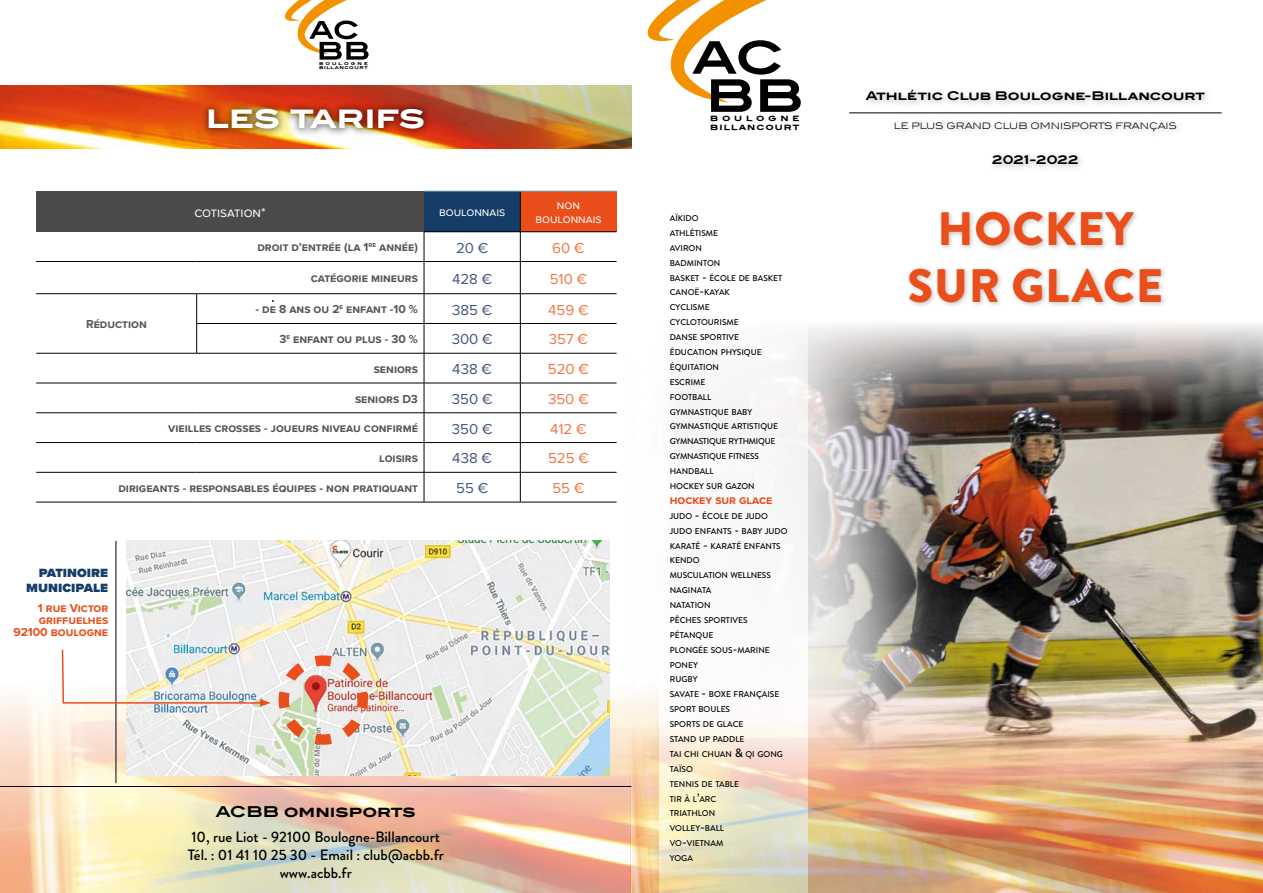
<style>
.page{position:relative;width:1263px;height:893px;background:#fff}
.page>*{position:absolute;margin:0;border:0;box-sizing:border-box;transform-origin:0 0}
.t1{font:900 46.8px/56.2px "Brandon Grotesque";letter-spacing:.02em;color:#e94e1b;text-align:center}
.t2{font:700 30px "Blair ITC Std";letter-spacing:-.01em;color:#fff}
.t3{font:500 15px/18px "Brandon Grotesque";color:#000;text-align:center}
.t4{font:15px "Proxima Nova";color:#44577f}
.t5{font:15px "Proxima Nova";color:#ef7743}
.t6{font:900 15px/15px "Proxima Nova";color:#153d68;text-align:right}
.t7{font:700 15px "Blair ITC Std";color:#000}
.t8{font:13.5px "Proxima Nova";color:#fff}
.t9{font:700 12px "Proxima Nova";color:#575756}
.t10{font:700 12px/12px "Proxima Nova";color:#e94e1b;text-align:right}
.t11{font:700 12px "Blair ITC Std";color:#000}
.t12{font:12px/14.4px "Proxima Nova";color:#fff;text-align:center}
.t13{font:700 12px "Blair ITC Std";letter-spacing:-.025em;color:#000}
.t14{font:300 10.5px "Blair ITC Std";color:#000}
.t15{font:8.55px/8.2px "Blair ITCTT Bold";letter-spacing:.12em;color:#000}
.t16{font:500 8.4px/14.9px "Brandon Grotesque";color:#000}
.t17{font:4.65px/4.5px "Blair ITCTT Bold";letter-spacing:.12em;color:#000}
.s1{font-size:12px}
</style>
<div class="page">
<svg style="left:648px;top:0;width:153px;height:112px"></svg>
<div style="left:863px;top:87px;width:349px;height:21px;background:#000;opacity:.25"></div>
<div style="left:891px;top:118px;width:293px;height:20px;background:#fafafa"></div>
<hr style="left:849px;top:113px;width:373px;height:1px;background:#000">
<img style="left:808px;top:324px;width:455px;height:269px">
<img style="left:0;top:593px;width:1263px;height:300px">
<img style="left:0;top:85px;width:631px;height:64px">
<div style="left:200px;top:100px;width:232px;height:38px;background:#000;opacity:.5"></div>
<div style="left:989px;top:151px;width:97px;height:21px;background:#000;opacity:.25"></div>
<hr style="left:0;top:786px;width:631px;height:1px;background:#000">
<div style="left:659px;top:193px;width:149px;height:700px;background:#fff"></div>
<svg style="left:285px;top:0;width:84px;height:60px"></svg>
<div style="left:906px;top:209px;width:262px;height:100px;background:#000;opacity:.25"></div>
<img style="left:631px;top:603px;width:632px;height:290px">
<div style="left:36px;top:191px;width:388px;height:41px;background:#4a4a49"></div>
<div style="left:424px;top:191px;width:96px;height:41px;background:#153d68"></div>
<div style="left:520px;top:191px;width:97px;height:41px;background:#e94e1b"></div>
<hr style="left:520px;top:191px;width:1px;height:41px;background:#000">
<hr style="left:424px;top:231px;width:96px;height:1px;background:#000">
<svg style="left:424px;top:232px;width:1px;height:29px"></svg>
<hr style="left:520px;top:231px;width:97px;height:1px;background:#000">
<svg style="left:520px;top:232px;width:1px;height:29px"></svg>
<hr style="left:36px;top:261px;width:161px;height:1px;background:#000">
<hr style="left:197px;top:261px;width:227px;height:1px;background:#000">
<hr style="left:424px;top:261px;width:96px;height:1px;background:#000">
<hr style="left:424px;top:262px;width:1px;height:32px;background:#000">
<hr style="left:520px;top:261px;width:97px;height:1px;background:#000">
<hr style="left:520px;top:262px;width:1px;height:32px;background:#000">
<hr style="left:36px;top:293px;width:161px;height:1px;background:#000">
<hr style="left:197px;top:293px;width:227px;height:1px;background:#000">
<hr style="left:424px;top:293px;width:96px;height:1px;background:#000">
<hr style="left:520px;top:293px;width:97px;height:1px;background:#000">
<hr style="left:196px;top:323px;width:228px;height:1px;background:#000">
<svg style="left:196px;top:294px;width:1px;height:59px"></svg>
<hr style="left:424px;top:323px;width:96px;height:1px;background:#000">
<svg style="left:424px;top:294px;width:1px;height:59px"></svg>
<hr style="left:520px;top:323px;width:97px;height:1px;background:#000">
<svg style="left:520px;top:294px;width:1px;height:59px"></svg>
<hr style="left:36px;top:353px;width:161px;height:1px;background:#000">
<hr style="left:197px;top:353px;width:227px;height:1px;background:#000">
<hr style="left:424px;top:353px;width:96px;height:1px;background:#000">
<hr style="left:424px;top:353px;width:1px;height:30px;background:#000">
<hr style="left:520px;top:353px;width:97px;height:1px;background:#000">
<hr style="left:520px;top:353px;width:1px;height:30px;background:#000">
<hr style="left:36px;top:383px;width:161px;height:1px;background:#000">
<hr style="left:197px;top:383px;width:227px;height:1px;background:#000">
<hr style="left:424px;top:383px;width:96px;height:1px;background:#000">
<hr style="left:424px;top:383px;width:1px;height:30px;background:#000">
<hr style="left:520px;top:383px;width:97px;height:1px;background:#000">
<hr style="left:520px;top:383px;width:1px;height:30px;background:#000">
<hr style="left:36px;top:412px;width:161px;height:1px;background:#000">
<hr style="left:197px;top:412px;width:227px;height:1px;background:#000">
<hr style="left:424px;top:412px;width:96px;height:1px;background:#000">
<hr style="left:520px;top:412px;width:97px;height:1px;background:#000">
<hr style="left:36px;top:442px;width:161px;height:1px;background:#000">
<hr style="left:197px;top:442px;width:227px;height:1px;background:#000">
<hr style="left:424px;top:442px;width:96px;height:1px;background:#000">
<svg style="left:424px;top:413px;width:1px;height:59px"></svg>
<hr style="left:520px;top:442px;width:97px;height:1px;background:#000">
<svg style="left:520px;top:413px;width:1px;height:59px"></svg>
<hr style="left:36px;top:472px;width:161px;height:1px;background:#000">
<hr style="left:197px;top:472px;width:227px;height:1px;background:#000">
<hr style="left:424px;top:472px;width:96px;height:1px;background:#000">
<hr style="left:424px;top:472px;width:1px;height:30px;background:#000">
<hr style="left:520px;top:472px;width:97px;height:1px;background:#000">
<hr style="left:520px;top:472px;width:1px;height:30px;background:#000">
<hr style="left:36px;top:502px;width:161px;height:1px;background:#000">
<hr style="left:197px;top:502px;width:227px;height:1px;background:#000">
<hr style="left:424px;top:502px;width:96px;height:1px;background:#000">
<hr style="left:520px;top:502px;width:97px;height:1px;background:#000">
<hr style="left:424px;top:191px;width:96px;height:1px;background:#70a4b7">
<hr style="left:520px;top:191px;width:97px;height:1px;background:#70a4b7">
<img style="left:126px;top:541px;width:484px;height:235px">
<hr style="left:116px;top:541px;width:1px;height:242px;background:#000">
<img style="left:61px;top:648px;width:312px;height:102px">
<p class="t17" style="left:319px;top:61px;width:50px">BOULOGNE<br>BILLANCOURT</p>
<h2 class="t2" style="left:206px;top:99px;width:221px">les tarifs</h2>
<h3 class="t8" style="left:194px;top:202px;width:73px">cotisation*</h3>
<h3 class="t12" style="left:439px;top:204px;width:68px">boulonnais</h3>
<h3 class="t12" style="left:535px;top:197px;width:68px">non boulonnais</h3>
<h3 class="t9" style="left:257px;top:238px;width:162px">droit d’entrée (la 1<sup>re</sup> année)</h3>
<h3 class="t4" style="left:456px;top:236px;width:34px">20 €</h3>
<h3 class="t5" style="left:552px;top:236px;width:34px">60 €</h3>
<h3 class="t9" style="left:311px;top:269px;width:109px">catégorie mineurs</h3>
<h3 class="t4" style="left:452px;top:267px;width:42px">428 €</h3>
<h3 class="t5" style="left:550px;top:267px;width:39px">510 €</h3>
<h3 class="t9" style="left:256px;top:300px;width:164px">- de 8 ans ou 2<sup>e</sup> enfant -10 %</h3>
<h3 class="t4" style="left:452px;top:298px;width:42px">385 €</h3>
<h3 class="t5" style="left:548px;top:298px;width:42px">459 €</h3>
<h3 class="t9" style="left:279px;top:330px;width:140px">3<sup>e</sup> enfant ou plus - 30 %</h3>
<h3 class="t4" style="left:452px;top:328px;width:43px">300 €</h3>
<h3 class="t5" style="left:549px;top:328px;width:41px">357 €</h3>
<h3 class="t9" style="left:374px;top:360px;width:46px">seniors</h3>
<h3 class="t4" style="left:452px;top:358px;width:41px">438 €</h3>
<h3 class="t5" style="left:548px;top:358px;width:43px">520 €</h3>
<h3 class="t9" style="left:355px;top:390px;width:64px">seniors D3</h3>
<h3 class="t4" style="left:452px;top:388px;width:42px">350 €</h3>
<h3 class="t5" style="left:548px;top:388px;width:42px">350 €</h3>
<h3 class="t9" style="left:168px;top:419px;width:251px">vieilles crosses - joueurs niveau confirmé</h3>
<h3 class="t4" style="left:452px;top:417px;width:42px">350 €</h3>
<h3 class="t5" style="left:550px;top:417px;width:38px">412 €</h3>
<h3 class="t9" style="left:379px;top:449px;width:40px">loisirs</h3>
<h3 class="t4" style="left:452px;top:447px;width:41px">438 €</h3>
<h3 class="t5" style="left:548px;top:447px;width:42px">525 €</h3>
<h3 class="t9" style="left:118px;top:479px;width:301px">dirigeants - responsables équipes - non pratiquant</h3>
<h3 class="t4" style="left:456px;top:477px;width:33px">55 €</h3>
<h3 class="t5" style="left:552px;top:477px;width:33px">55 €</h3>
<h3 class="t9" style="left:86px;top:315px;width:62px">Réduction</h3>
<h3 class="t6" style="left:26px;top:564px;width:83px">patinoire municipale</h3>
<h3 class="t10" style="left:13px;top:602px;width:96px">1 rue Victor griffuelhes<br>92100 boulogne</h3>
<h3 class="t7" style="left:216px;top:802px;width:201px">ACBB omnisports</h3>
<h3 class="t3" style="left:188px;top:828px;width:258px">10, rue Liot - 92100 Boulogne-Billancourt<br>Tél. : 01 41 10 25 30 - Email : club@acbb.fr www.acbb.fr</h3>
<p class="t15" style="left:710px;top:114px;width:91px">BOULOGNE<br>BILLANCOURT</p>
<p class="t16" style="left:670px;top:211px;width:114px">AÏKIDO<br>ATHLÉTISME<br>AVIRON<br>BADMINTON<br>BASKET <span class="s1">-</span> ÉCOLE DE BASKET<br>CANOË<span class="s1">-</span>KAYAK<br>CYCLISME<br>CYCLOTOURISME<br>DANSE SPORTIVE<br>ÉDUCATION PHYSIQUE<br>ÉQUITATION<br>ESCRIME<br>FOOTBALL<br>GYMNASTIQUE BABY<br>GYMNASTIQUE ARTISTIQUE<br>GYMNASTIQUE RYTHMIQUE<br>GYMNASTIQUE FITNESS<br>HANDBALL<br>HOCKEY SUR GAZON</p>
<h3 class="t10" style="left:670px;top:494px;width:104px">hockey sur glace</h3>
<p class="t16" style="left:670px;top:509px;width:119px">JUDO <span class="s1">-</span> ÉCOLE DE JUDO<br>JUDO ENFANTS <span class="s1">-</span> BABY JUDO<br>KARATÉ <span class="s1">-</span> KARATÉ ENFANTS<br>KENDO<br>MUSCULATION WELLNESS<br>NAGINATA<br>NATATION<br>PÊCHES SPORTIVES<br>PÉTANQUE<br>PLONGÉE SOUS<span class="s1">-</span>MARINE<br>PONEY<br>RUGBY<br>SAVATE <span class="s1">-</span> BOXE FRANÇAISE<br>SPORT BOULES<br>SPORTS DE GLACE<br>STAND UP PADDLE<br>TAI CHI CHUAN <span class="s1">&amp;</span> QI GONG<br>TAÏSO<br>TENNIS DE TABLE<br>TIR À L<span class="s1">’</span>ARC<br>TRIATHLON<br>VOLLEY<span class="s1">-</span>BALL<br>VO<span class="s1">-</span>VIETNAM<br>YOGA</p>
<h3 class="t11" style="left:866px;top:88px;width:340px">Athlétic Club Boulogne-Billancourt</h3>
<p class="t14" style="left:894px;top:119px;width:285px">LE PLUS GRAND CLUB OMNISPORTS FRANÇAIS</p>
<h3 class="t13" style="left:992px;top:152px;width:88px">2021-2022</h3>
<h1 class="t1" style="left:907px;top:202px;width:257px">HOCKEY<br>SUR GLACE</h1>
</div>
